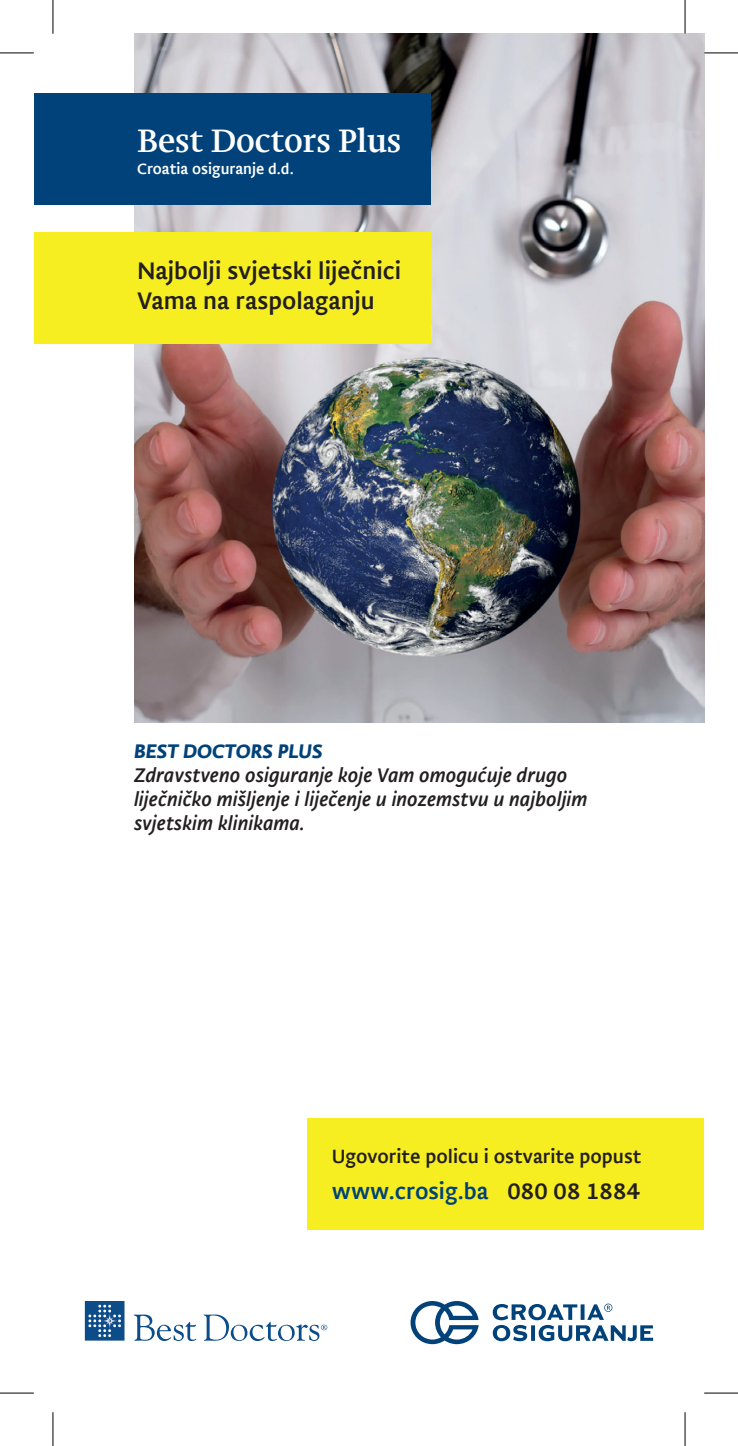
<style>
.page{position:relative;width:738px;height:1446px;background:#fff}
.page>*{position:absolute;margin:0;border:0;box-sizing:border-box;transform-origin:0 0}
.t1{font:33.3px "Crosig";color:#fff}
.t2{font:24.53px/29.5px "Crosig Sans";color:#231f20}
.t3{font:23.4px "Crosig Sans";letter-spacing:-.005em;color:#004279}
.t4{font:italic 20.25px/24.3px "Crosig Sans";color:#231f20}
.t5{font:20.25px "Crosig Sans Bld Ita";color:#004279}
.t6{font:19.8px "Crosig Sans";color:#231f20}
.t7{font:15.53px "Crosig Sans";color:#fff}
.s1{color:#231f20}
</style>
<div class="page">
<img style="left:134px;top:34px;width:569px;height:689px">
<div style="left:307px;top:1118px;width:396px;height:111px;background:#f7ee22"></div>
<div style="left:34px;top:93px;width:396px;height:112px;background:#004279"></div>
<svg style="left:203px;top:1314px;width:124px;height:26px"></svg>
<svg style="left:85px;top:1301px;width:111px;height:39px"></svg>
<div style="left:34px;top:232px;width:396px;height:111px;background:#f7ee22"></div>
<svg style="left:410px;top:1301px;width:68px;height:42px"></svg>
<svg style="left:492px;top:1303px;width:160px;height:37px"></svg>
<hr style="left:0;top:53px;width:34px;height:1px;background:#000">
<hr style="left:703px;top:53px;width:34px;height:1px;background:#000">
<hr style="left:0;top:1392px;width:34px;height:1px;background:#000">
<hr style="left:703px;top:1392px;width:34px;height:1px;background:#000">
<hr style="left:53px;top:0;width:1px;height:34px;background:#000">
<hr style="left:53px;top:1411px;width:1px;height:34px;background:#000">
<hr style="left:684px;top:0;width:1px;height:34px;background:#000">
<hr style="left:684px;top:1411px;width:1px;height:34px;background:#000">
<h1 class="t1" style="left:137px;top:117px;width:265px">Best Doctors Plus</h1>
<p class="t7" style="left:137px;top:157px;width:158px">Croatia osiguranje d.d.</p>
<p class="t2" style="left:137px;top:255px;width:265px">Najbolji svjetski liječnici<br>Vama na raspolaganju</p>
<p class="t5" style="left:134px;top:735px;width:190px">BEST DOCTORS PLUS</p>
<p class="t4" style="left:134px;top:761px;width:455px">Zdravstveno osiguranje koje Vam omogućuje drugo liječničko mišljenje i liječenje u inozemstvu u najboljim svjetskim klinikama.</p>
<p class="t6" style="left:332px;top:1141px;width:311px">Ugovorite policu i ostvarite popust</p>
<p class="t3" style="left:332px;top:1173px;width:310px">www.crosig.ba <span class="s1">080 08 1884</span></p>
</div>
